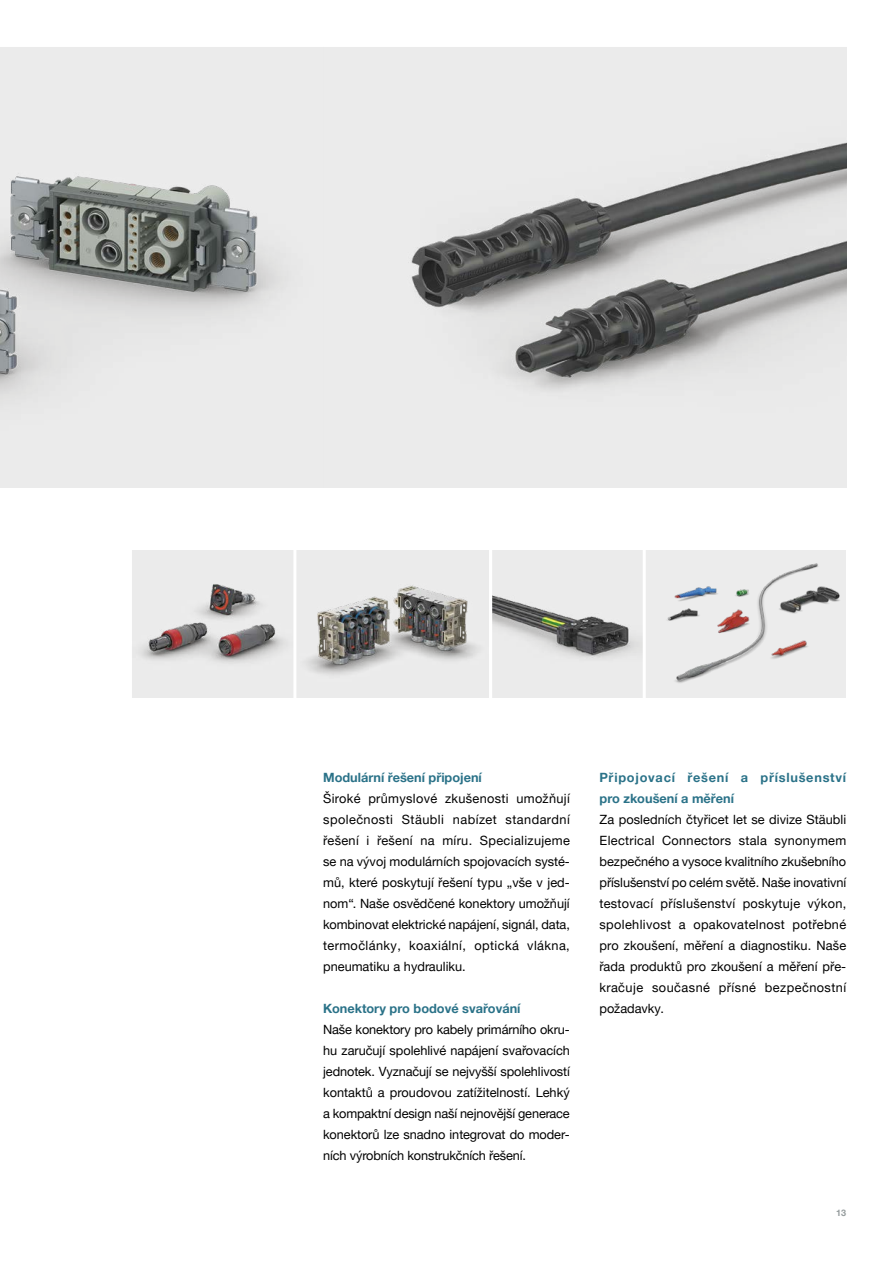
<style>
.page{position:relative;width:893px;height:1263px;background:#fff}
.page>*{position:absolute;margin:0;border:0;box-sizing:border-box;transform-origin:0 0}
.RunningText_Inside_EN{font:12.75px/21px "Helvetica Neue LTW1 G";color:#000;text-align:justify}
.SubHeadRunningText_Inside_EN{font:700 12.75px/21px "Helvetica Neue LTW1 G";letter-spacing:.06em;color:#2a7288}
.RunningText_Inside_EN-2{font:700 12.75px "Helvetica Neue LTW1 G";color:#2a7288}
.SubHeadRunningText_Inside_EN-2{font:700 12.75px "Helvetica Neue LTW1 G";color:#2a7288}
.t1{font:700 9px "Helvetica Neue LTW1 G";color:#959c9d}
</style>
<div class="page">
<img style="left:0;top:47px;width:846px;height:441px">
<img style="left:132px;top:551px;width:161px;height:147px">
<img style="left:296px;top:551px;width:193px;height:147px">
<img style="left:492px;top:551px;width:151px;height:147px">
<div style="left:643px;top:551px;width:203px;height:147px;background:#ececec"></div>
<hr style="left:643px;top:546px;width:3px;height:153px;background:#fff">
<p class="SubHeadRunningText_Inside_EN-2" style="left:323px;top:769px;width:160px">Modulární řešení připojení</p>
<p class="RunningText_Inside_EN" style="left:323px;top:788px;width:248px">Široké průmyslové zkušenosti umožňují společnosti Stäubli nabízet standardní řešení i řešení na míru. Specializujeme se na vývoj modulárních spojovacích systé&shy;mů, které poskytují řešení typu „vše v jed&shy;nom“. Naše osvědčené konektory umožňují kombinovat elektrické napájení, signál, data, termočlánky, koaxiální, optická vlákna, pneumatiku a hydrauliku.</p>
<p class="RunningText_Inside_EN-2" style="left:323px;top:1000px;width:199px">Konektory pro bodové svařování</p>
<p class="RunningText_Inside_EN" style="left:323px;top:1019px;width:248px">Naše konektory pro kabely primárního okru&shy;hu zaručují spolehlivé napájení svařovacích jednotek. Vyznačují se nejvyšší spolehlivostí kontaktů a proudovou zatížitelností. Lehký a kompaktní design naší nejnovější generace konektorů lze snadno integrovat do moder&shy;ních výrobních konstrukčních řešení.</p>
<p class="SubHeadRunningText_Inside_EN" style="left:600px;top:767px;width:248px">Připojovací řešení a příslušenství pro zkoušení a měření</p>
<p class="RunningText_Inside_EN" style="left:600px;top:809px;width:248px">Za posledních čtyřicet let se divize Stäubli Electrical Connectors stala synonymem bezpečného a vysoce kvalitního zkušebního příslušenství po celém světě. Naše inovativní testovací příslušenství poskytuje výkon, spolehlivost a opakovatelnost potřebné pro zkoušení, měření a diagnostiku. Naše řada produktů pro zkoušení a měření pře&shy;kračuje současné přísné bezpečnostní požadavky.</p>
<p class="t1" style="left:836px;top:1207px;width:12px">13</p>
</div>
